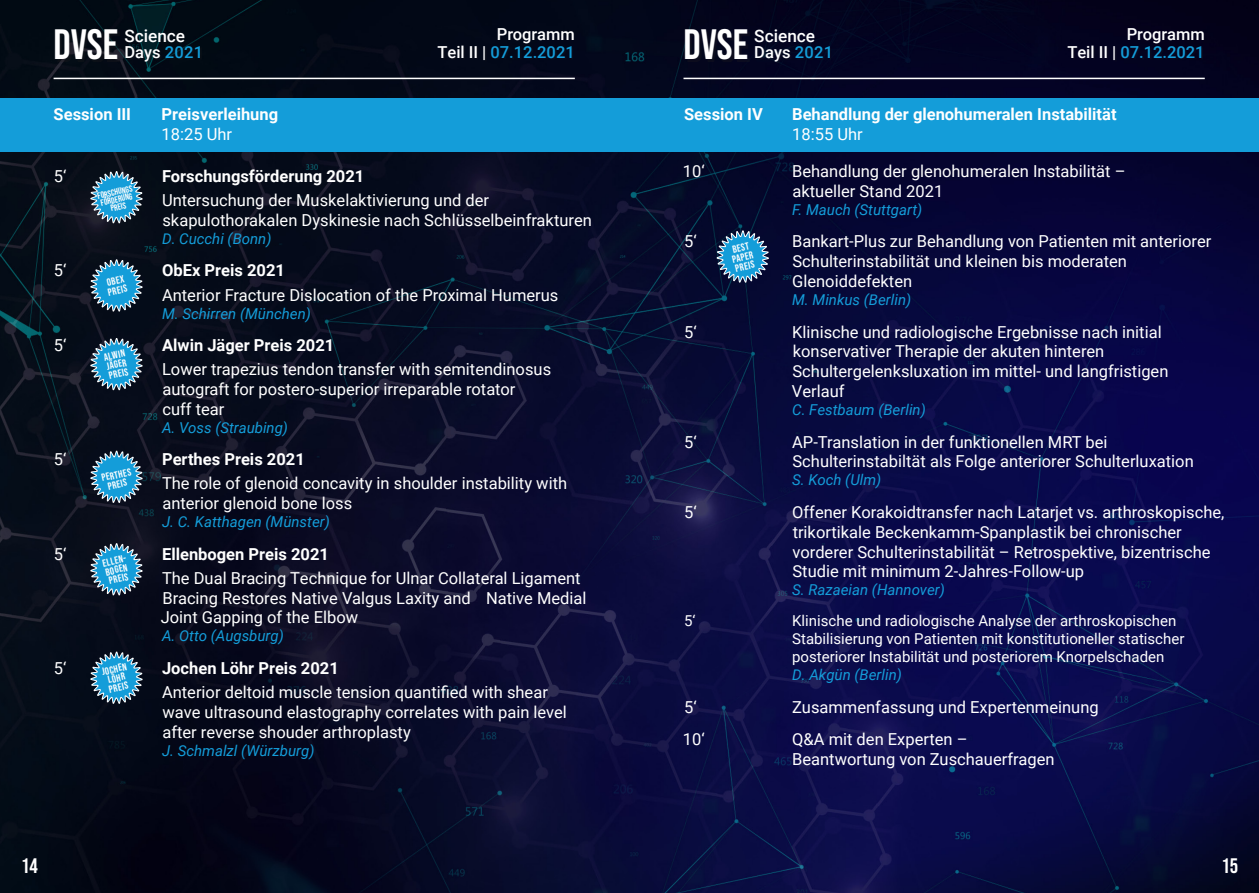
<style>
.page{position:relative;width:1259px;height:893px;background:#fff}
.page>*{position:absolute;margin:0;border:0;box-sizing:border-box;transform-origin:0 0}
.t1{font:42.45px "Bebas Neue";color:#fff}
.t2{font:21px "Bebas Neue";color:#fff}
.t3{font:500 17.25px "Roboto";color:#fff}
.Vortrag{font:16.5px/19.8px "Roboto";color:#fff}
.Vortrag-2{font:700 16.5px "Roboto";color:#fff}
.Session-Header{font:700 16.5px "Roboto";color:#fff}
.t4{font:500 16.5px "Roboto";color:#149dd9}
.t5{font:500 16.5px "Roboto";color:#fff}
.Session_MOderation{font:16.5px "Roboto";color:#fff}
.Session-Header-2{font:16.5px "Roboto";color:#fff}
.Referent{font:italic 15px "Roboto";color:#149dd9}
.Referent-2{font:15px/18px "Roboto";color:#fff}
.t6{font:10.35px/9.3px "Bebas Neue";color:#fff}
.t7{font:9px "Bebas Neue";color:#fff}
.s1{color:#149dd9}
.s2{color:#fff}
</style>
<div class="page">
<img style="left:0;top:0;width:1259px;height:893px">
<div style="left:58px;top:31px;width:62px;height:31px;background:#231f20;opacity:.27"></div>
<div style="left:687px;top:31px;width:62px;height:31px;background:#090a1d"></div>
<div style="left:127px;top:48px;width:74px;height:15px;background:#231f20;opacity:.22"></div>
<div style="left:756px;top:48px;width:75px;height:15px;background:#030621"></div>
<div style="left:439px;top:47px;width:134px;height:15px;background:#020819"></div>
<div style="left:1069px;top:47px;width:134px;height:15px;background:#03031f"></div>
<hr style="left:54px;top:78px;width:521px;height:1px;background:#fff">
<hr style="left:683px;top:78px;width:521px;height:1px;background:#fff">
<div style="left:0;top:98px;width:1259px;height:54px;background:#149dd9"></div>
<svg style="left:90px;top:152px;width:53px;height:266px;background:#1e4b65"></svg>
<svg style="left:90px;top:424px;width:53px;height:307px;background:#1a425b"></svg>
<svg style="left:716px;top:204px;width:53px;height:106px;background:#173f68"></svg>
<p class="t3" style="left:124px;top:24px;width:62px">Science</p>
<p class="t5" style="left:497px;top:23px;width:80px">Programm</p>
<p class="t3" style="left:754px;top:24px;width:62px">Science</p>
<p class="t5" style="left:1126px;top:23px;width:80px">Programm</p>
<h1 class="t1" style="left:54px;top:21px;width:66px">DVSE</h1>
<h1 class="t1" style="left:683px;top:21px;width:66px">DVSE</h1>
<p class="t5" style="left:124px;top:41px;width:80px">Days <span class="s1">2021</span></p>
<p class="t4" style="left:437px;top:41px;width:139px"><span class="s2">Teil II |</span> 07.12.2021</p>
<p class="t5" style="left:754px;top:41px;width:80px">Days <span class="s1">2021</span></p>
<p class="t4" style="left:1067px;top:41px;width:139px"><span class="s2">Teil II |</span> 07.12.2021</p>
<p class="Session-Header" style="left:54px;top:103px;width:79px">Session III</p>
<p class="Session-Header" style="left:162px;top:103px;width:118px">Preisverleihung</p>
<p class="Session_MOderation" style="left:162px;top:123px;width:72px">18:25 Uhr</p>
<p class="Vortrag" style="left:54px;top:166px;width:14px">5‘</p>
<p class="Vortrag-2" style="left:162px;top:165px;width:204px">Forschungsförderung 2021</p>
<p class="Vortrag" style="left:162px;top:190px;width:431px">Untersuchung der Muskelaktivierung und der skapulothorakalen Dyskinesie nach Schlüsselbeinfrakturen</p>
<p class="Referent" style="left:162px;top:228px;width:111px">D. Cucchi (Bonn)</p>
<p class="Vortrag" style="left:54px;top:260px;width:14px">5‘</p>
<p class="Vortrag-2" style="left:162px;top:259px;width:124px">ObEx Preis 2021</p>
<p class="Vortrag" style="left:162px;top:284px;width:398px">Anterior Fracture Dislocation of the Proximal Humerus</p>
<p class="Referent" style="left:162px;top:303px;width:150px">M. Schirren (München)</p>
<p class="Vortrag" style="left:54px;top:335px;width:14px">5‘</p>
<p class="Vortrag-2" style="left:162px;top:334px;width:174px">Alwin Jäger Preis 2021</p>
<p class="Vortrag" style="left:162px;top:359px;width:391px">Lower trapezius tendon transfer with semitendinosus autograft for postero-superior irreparable rotator<br>cuff tear</p>
<p class="Referent" style="left:162px;top:417px;width:128px">A. Voss (Straubing)</p>
<p class="Vortrag" style="left:54px;top:449px;width:14px">5‘</p>
<p class="Vortrag-2" style="left:162px;top:448px;width:144px">Perthes Preis 2021</p>
<p class="Vortrag" style="left:162px;top:473px;width:406px">The role of glenoid concavity in shoulder instability with anterior glenoid bone loss</p>
<p class="Referent" style="left:162px;top:511px;width:169px">J. C. Katthagen (Münster)</p>
<p class="Vortrag" style="left:54px;top:543px;width:14px">5‘</p>
<p class="Vortrag-2" style="left:162px;top:542px;width:168px">Ellenbogen Preis 2021</p>
<p class="Vortrag" style="left:161px;top:567px;width:427px">The Dual Bracing Technique for Ulnar Collateral Ligament<br>Bracing Restores Native Valgus Laxity and Native Medial<br>Joint Gapping of the Elbow</p>
<p class="Referent" style="left:162px;top:625px;width:123px">A. Otto (Augsburg)</p>
<p class="Vortrag" style="left:54px;top:657px;width:14px">5‘</p>
<p class="Vortrag-2" style="left:162px;top:656px;width:178px">Jochen Löhr Preis 2021</p>
<p class="Vortrag" style="left:162px;top:682px;width:406px">Anterior deltoid muscle tension quantified with shear wave ultrasound elastography correlates with pain level after reverse shouder arthroplasty</p>
<p class="Referent" style="left:162px;top:740px;width:154px">J. Schmalzl (Würzburg)</p>
<p class="t7" style="left:96px;top:191px;width:37px;rotate:-13deg">forschungs</p>
<p class="t7" style="left:100px;top:198px;width:34px;rotate:-13deg">förderung</p>
<p class="t7" style="left:110px;top:203px;width:17px;rotate:-13deg">Preis</p>
<p class="t6" style="left:106px;top:278px;width:19px;rotate:-13deg">OBEX</p>
<p class="t6" style="left:107px;top:287px;width:21px;rotate:-13deg">Preis</p>
<p class="t6" style="left:103px;top:353px;width:23px;rotate:-13deg">Alwin</p>
<p class="t6" style="left:105px;top:362px;width:22px;rotate:-13deg">Jäger</p>
<p class="t6" style="left:108px;top:371px;width:21px;rotate:-13deg">Preis</p>
<p class="t6" style="left:101px;top:473px;width:32px;rotate:-13deg">Perthes</p>
<p class="t6" style="left:107px;top:481px;width:21px;rotate:-13deg">Preis</p>
<p class="t6" style="left:102px;top:558px;width:28px;rotate:-13deg">Ellen&shy;bogen</p>
<p class="t6" style="left:108px;top:576px;width:21px;rotate:-13deg">Preis</p>
<p class="t6" style="left:101px;top:667px;width:27px;text-align:center;rotate:-13deg">Jochen<br>Löhr</p>
<p class="t6" style="left:108px;top:685px;width:21px;rotate:-13deg">Preis</p>
<p class="Session-Header" style="left:684px;top:103px;width:80px">Session IV</p>
<p class="Session-Header" style="left:792px;top:103px;width:326px">Behandlung der glenohumeralen Instabilität</p>
<p class="Session-Header-2" style="left:792px;top:122px;width:72px">18:55 Uhr</p>
<p class="Vortrag" style="left:683px;top:161px;width:23px">10‘</p>
<p class="Vortrag" style="left:792px;top:161px;width:335px">Behandlung der glenohumeralen Instabilität – aktueller Stand 2021</p>
<p class="Referent" style="left:792px;top:199px;width:132px">F. Mauch (Stuttgart)</p>
<p class="Vortrag" style="left:684px;top:231px;width:14px">5‘</p>
<p class="Vortrag" style="left:792px;top:231px;width:421px">Bankart-Plus zur Behandlung von Patienten mit anteriorer<br>Schulterinstabilität und kleinen bis moderaten<br>Glenoiddefekten</p>
<p class="Referent" style="left:792px;top:289px;width:121px">M. Minkus (Berlin)</p>
<p class="Vortrag" style="left:684px;top:321px;width:14px">5‘</p>
<p class="Vortrag" style="left:792px;top:321px;width:378px">Klinische und radiologische Ergebnisse nach initial konservativer Therapie der akuten hinteren Schultergelenksluxation im mittel- und langfristigen Verlauf</p>
<p class="Referent" style="left:792px;top:399px;width:135px">C. Festbaum (Berlin)</p>
<p class="Vortrag" style="left:684px;top:431px;width:14px">5‘</p>
<p class="Vortrag" style="left:792px;top:431px;width:403px">AP-Translation in der funktionellen MRT bei<br>Schulterinstabiltät als Folge anteriorer Schulterluxation</p>
<p class="Referent" style="left:792px;top:470px;width:91px">S. Koch (Ulm)</p>
<p class="Vortrag" style="left:684px;top:502px;width:14px">5‘</p>
<p class="Vortrag" style="left:792px;top:502px;width:434px">Offener Korakoidtransfer nach Latarjet vs. arthroskopische, trikortikale Beckenkamm-Spanplastik bei chronischer vorderer Schulterinstabilität – Retrospektive, bizentrische Studie mit minimum 2-Jahres-Follow-up</p>
<p class="Referent" style="left:792px;top:580px;width:154px">S. Razaeian (Hannover)</p>
<p class="Referent-2" style="left:684px;top:611px;width:13px">5‘</p>
<p class="Referent-2" style="left:792px;top:611px;width:394px">Klinische und radiologische Analyse der arthroskopischen<br>Stabilisierung von Patienten mit konstitutioneller statischer posteriorer Instabilität und posteriorem Knorpelschaden</p>
<p class="Referent" style="left:792px;top:664px;width:111px">D. Akgün (Berlin)</p>
<p class="Vortrag" style="left:684px;top:696px;width:14px">5‘</p>
<p class="Vortrag" style="left:792px;top:696px;width:308px">Zusammenfassung und Expertenmeinung</p>
<p class="Vortrag" style="left:683px;top:729px;width:23px">10‘</p>
<p class="Vortrag" style="left:792px;top:729px;width:264px">Q&amp;A mit den Experten –<br>Beantwortung von Zuschauerfragen</p>
<p class="t6" style="left:731px;top:245px;width:18px;rotate:-13deg">Best</p>
<p class="t6" style="left:731px;top:255px;width:23px;rotate:-13deg">Paper</p>
<p class="t6" style="left:734px;top:263px;width:21px;rotate:-13deg">Preis</p>
<p class="t2" style="left:21px;top:854px;width:18px">14</p>
<p class="t2" style="left:1221px;top:854px;width:18px">15</p>
</div>
